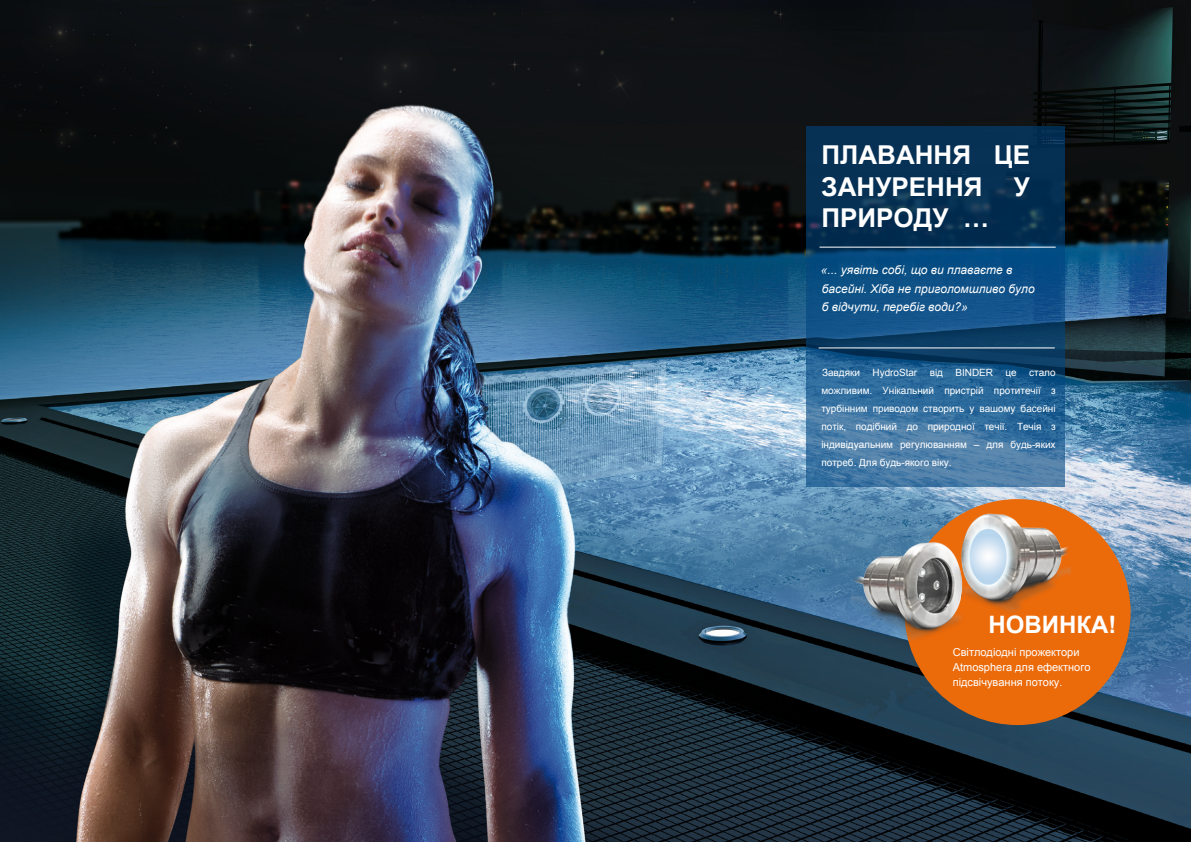
<style>
.page{position:relative;width:1191px;height:842px;background:#fff}
.page>*{position:absolute;margin:0;border:0;box-sizing:border-box;transform-origin:0 0}
.t1{font:700 26px/31.2px "Arial";color:#fff;text-align:justify}
.t2{font:700 24px "Arial";color:#fff}
.t3{font:italic 12px/18.7px "Arial";color:#fff}
.t4{font:11px/15px "Arial";color:#fff}
.t5{font:10px/18px "Arial";letter-spacing:-.005em;color:#fff;text-align:justify}
</style>
<div class="page">
<img style="left:0;top:0;width:1191px;height:842px">
<div style="left:904px;top:499px;width:226px;height:226px;background:#eb6a0a;border-radius:50%"></div>
<img style="left:852px;top:485px;width:218px;height:164px">
<svg style="left:806px;top:126px;width:259px;height:360px;background:#1a4f7b"></svg>
<hr style="left:819px;top:247px;width:236px;height:1px;background:#fff">
<hr style="left:818px;top:347px;width:236px;height:1px;background:#fff">
<h1 class="t1" style="left:821px;top:140px;width:210px">ПЛАВАННЯ ЦЕ ЗАНУРЕННЯ У ПРИРОДУ …</h1>
<p class="t3" style="left:821px;top:261px;width:215px">«... уявіть собі, що ви плаваєте в басейні. Хіба не приголомшливо було б відчути, перебіг води?»</p>
<p class="t5" style="left:821px;top:364px;width:236px">Завдяки HydroStar від BINDER це стало можливим. Унікальний пристрій протитечії з турбінним приводом створить у вашому басейні потік, подібний до природної течії. Течія з індивідуальним регулюванням – для будь-яких потреб. Для будь-якого віку.</p>
<h2 class="t2" style="left:988px;top:608px;width:129px">НОВИНКА!</h2>
<p class="t4" style="left:952px;top:645px;width:139px">Світлодіодні прожектори<br>Atmosphera для ефектного підсвічування потоку.</p>
</div>
